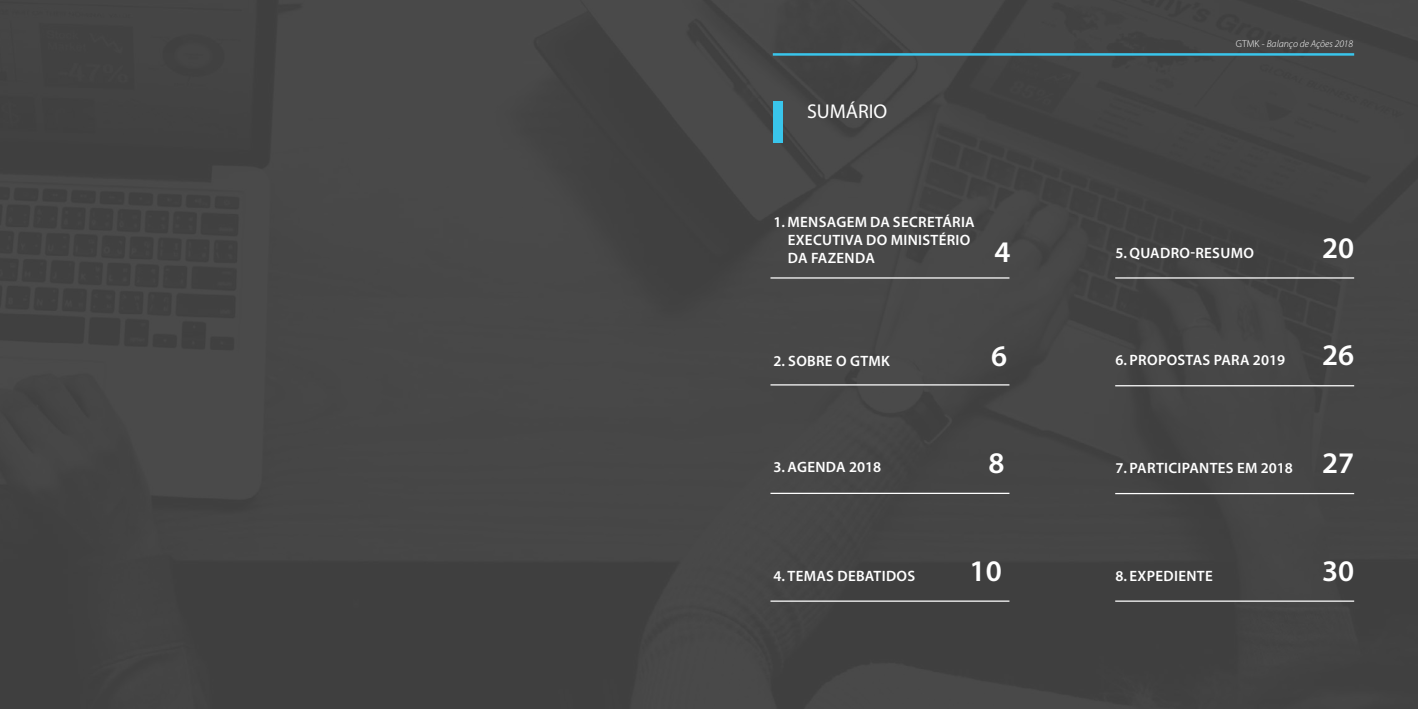
<style>
.page{position:relative;width:1418px;height:709px;background:#fff}
.page>*{position:absolute;margin:0;border:0;box-sizing:border-box;transform-origin:0 0}
.t1{font:600 30px "Myriad Pro";color:#fff}
.t2{font:20px "Myriad Pro";color:#fff}
.t3{font:600 15px/18px "Myriad Pro";letter-spacing:.02em;color:#fff}
.t4{font:600 15px "Myriad Pro";color:#fff}
.t5{font:italic 300 10px "Myriad Pro";color:#fff}
.s1{font-style:normal}
</style>
<div class="page">
<div style="left:0;top:0;width:1417px;height:709px;background:#454545"></div>
<hr style="left:772px;top:53px;width:582px;height:3px;background:#39c5eb">
<div style="left:772px;top:101px;width:10px;height:42px;background:#39c5eb"></div>
<hr style="left:1115px;top:277px;width:239px;height:1px;background:#fff">
<hr style="left:1115px;top:385px;width:239px;height:1px;background:#fff">
<hr style="left:1115px;top:493px;width:239px;height:1px;background:#fff">
<hr style="left:1115px;top:600px;width:239px;height:1px;background:#fff">
<hr style="left:770px;top:277px;width:239px;height:1px;background:#fff">
<hr style="left:770px;top:384px;width:239px;height:1px;background:#fff">
<hr style="left:770px;top:493px;width:239px;height:1px;background:#fff">
<hr style="left:770px;top:600px;width:239px;height:1px;background:#fff">
<p class="t5" style="left:1235px;top:37px;width:119px"><span class="s1">GTMK -</span> Balanço de Ações 2018</p>
<h2 class="t2" style="left:807px;top:99px;width:82px">SUMÁRIO</h2>
<p class="t3" style="left:787px;top:213px;width:189px;text-indent:-14px">1. MENSAGEM DA SECRETÁRIA<br>EXECUTIVA DO MINISTÉRIO<br>DA FAZENDA</p>
<h1 class="t1" style="left:994px;top:233px;width:18px">4</h1>
<p class="t3" style="left:1115px;top:243px;width:140px">5. QUADRO-RESUMO</p>
<h1 class="t1" style="left:1321px;top:228px;width:34px">20</h1>
<p class="t3" style="left:773px;top:351px;width:118px">2. SOBRE O GTMK</p>
<h1 class="t1" style="left:991px;top:336px;width:18px">6</h1>
<p class="t3" style="left:1115px;top:351px;width:171px">6. PROPOSTAS PARA 2019</p>
<h1 class="t1" style="left:1321px;top:336px;width:34px">26</h1>
<p class="t4" style="left:773px;top:457px;width:109px">3. AGENDA 2018</p>
<h1 class="t1" style="left:988px;top:444px;width:18px">8</h1>
<p class="t3" style="left:1115px;top:458px;width:179px">7. PARTICIPANTES EM 2018</p>
<h1 class="t1" style="left:1321px;top:444px;width:34px">27</h1>
<p class="t3" style="left:773px;top:566px;width:143px">4. TEMAS DEBATIDOS</p>
<h1 class="t1" style="left:969px;top:552px;width:34px">10</h1>
<p class="t3" style="left:1115px;top:566px;width:99px">8. EXPEDIENTE</p>
<h1 class="t1" style="left:1321px;top:551px;width:34px">30</h1>
</div>
